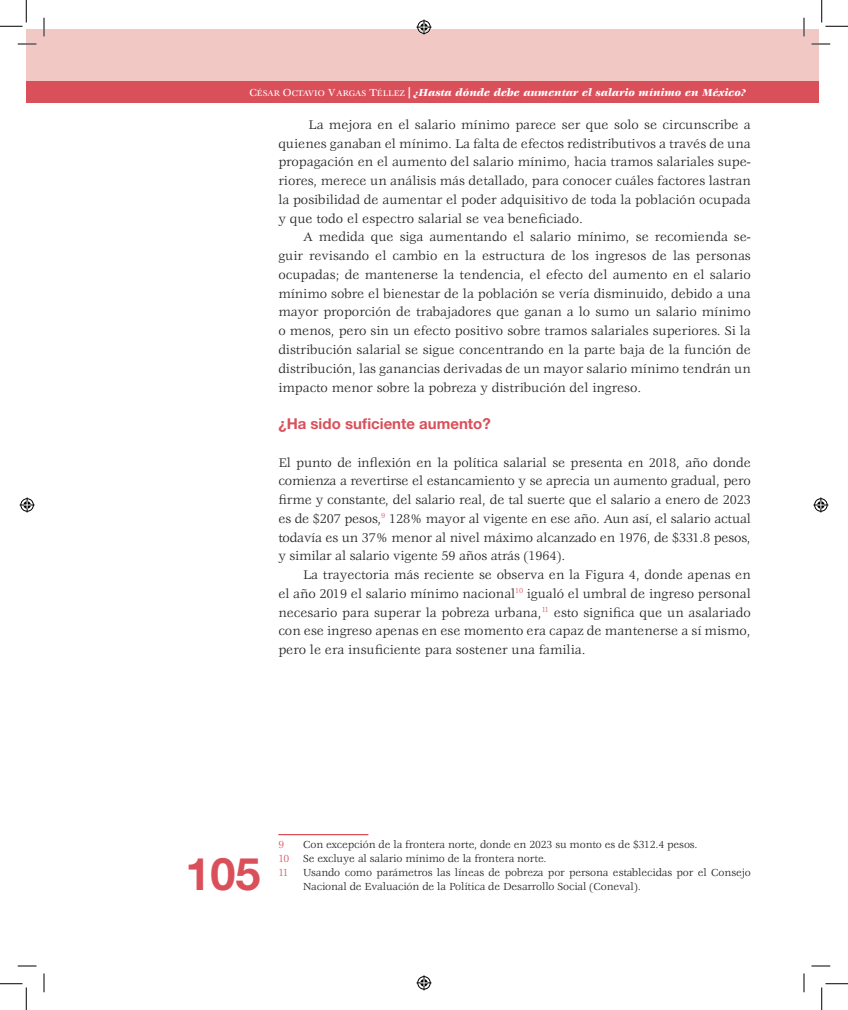
<style>
.page{position:relative;width:848px;height:1010px;background:#fff}
.page>*{position:absolute;margin:0;border:0;box-sizing:border-box;transform-origin:0 0}
.t1{font:700 45px "Helvetica Neue LT Std";color:#d9505b}
.TITULO_01{font:700 15px "Helvetica Neue LT Std";color:#d9505b}
.TXT_02{font:13.75px/18.8px "Veljovic Std";color:#231f20;text-align:justify}
.TXT{font:13.75px/18.8px "Veljovic Std";letter-spacing:-.01em;color:#231f20;text-align:justify}
.PIE_PAGINA{font:11.25px/13.8px "Veljovic Std";letter-spacing:-.01em;color:#231f20}
.t2{font:italic 900 11.25px "Veljovic Std";color:#fff}
.PIE_PAGINA-2{font:11.25px "Veljovic Std";color:#d9505b}
.s1{font-family:"Veljovic Std Medium SC800";font-weight:400;font-style:normal}
.s2{font-family:"Veljovic Std Medium SC800";font-weight:400;font-style:normal;font-size:9px}
.s3{font-family:"Helvetica Neue LT Std";font-weight:500}
.s4{color:#d9505b}
</style>
<div class="page">
<div style="left:26px;top:29px;width:792px;height:56px;background:#f2c8c4"></div>
<div style="left:26px;top:81px;width:792px;height:22px;background:#d9505b"></div>
<hr style="left:278px;top:833px;width:90px;height:2px;background:#d9505b">
<svg style="left:18px;top:43px;width:18px;height:2px"></svg>
<svg style="left:811px;top:43px;width:18px;height:2px"></svg>
<svg style="left:18px;top:965px;width:18px;height:1px"></svg>
<svg style="left:811px;top:965px;width:18px;height:1px"></svg>
<svg style="left:43px;top:18px;width:2px;height:18px"></svg>
<svg style="left:43px;top:973px;width:2px;height:18px"></svg>
<svg style="left:803px;top:18px;width:1px;height:18px"></svg>
<svg style="left:803px;top:973px;width:1px;height:18px"></svg>
<svg style="left:0;top:0;width:27px;height:27px"></svg>
<svg style="left:0;top:983px;width:27px;height:26px"></svg>
<svg style="left:821px;top:0;width:26px;height:27px"></svg>
<svg style="left:821px;top:983px;width:26px;height:26px"></svg>
<svg style="left:416px;top:20px;width:15px;height:15px"></svg>
<svg style="left:416px;top:975px;width:15px;height:15px"></svg>
<svg style="left:20px;top:497px;width:15px;height:15px"></svg>
<svg style="left:813px;top:497px;width:15px;height:15px"></svg>
<p class="t2" style="left:249px;top:86px;width:498px"><span class="s1">C</span><span class="s2">ÉSAR</span> <span class="s1">O</span><span class="s2">CTAVIO</span> <span class="s1">V</span><span class="s2">ARGAS</span> <span class="s1">T</span><span class="s2">ÉLLEZ</span> <span class="s3">|</span> ¿Hasta dónde debe aumentar el salario mínimo en México?</p>
<p class="TXT_02" style="left:278px;top:116px;width:474px;text-indent:30px">La mejora en el salario mínimo parece ser que solo se circunscribe a quienes ganaban el mínimo. La falta de efectos redistributivos a través de una propagación en el aumento del salario mínimo, hacia tramos salariales supe&shy;riores, merece un análisis más detallado, para conocer cuáles factores lastran la posibilidad de aumentar el poder adquisitivo de toda la población ocupada y que todo el espectro salarial se vea beneficiado.</p>
<p class="TXT_02" style="left:278px;top:228px;width:474px;text-indent:25px">A medida que siga aumentando el salario mínimo, se recomienda se&shy;guir revisando el cambio en la estructura de los ingresos de las personas ocupadas; de mantenerse la tendencia, el efecto del aumento en el salario mínimo sobre el bienestar de la población se vería disminuido, debido a una mayor proporción de trabajadores que ganan a lo sumo un salario mínimo o menos, pero sin un efecto positivo sobre tramos salariales superiores. Si la distribución salarial se sigue concentrando en la parte baja de la función de distribución, las ganancias derivadas de un mayor salario mínimo tendrán un impacto menor sobre la pobreza y distribución del ingreso.</p>
<p class="TITULO_01" style="left:278px;top:414px;width:214px">¿Ha sido suficiente aumento?</p>
<p class="TXT" style="left:278px;top:453px;width:474px">El punto de inflexión en la política salarial se presenta en 2018, año donde comienza a revertirse el estancamiento y se aprecia un aumento gradual, pero firme y constante, del salario real, de tal suerte que el salario a enero de 2023 es de $207 pesos,<sup>9</sup> 128% mayor al vigente en ese año. Aun así, el salario actual todavía es un 37% menor al nivel máximo alcanzado en 1976, de $331.8 pesos, y similar al salario vigente 59 años atrás (1964).</p>
<p class="TXT_02" style="left:278px;top:566px;width:474px;text-indent:25px">La trayectoria más reciente se observa en la Figura 4, donde apenas en el año 2019 el salario mínimo nacional<sup>10</sup> igualó el umbral de ingreso personal necesario para superar la pobreza urbana,<sup>11</sup> esto significa que un asalariado con ese ingreso apenas en ese momento era capaz de mantenerse a sí mismo, pero le era insuficiente para sostener una familia.</p>
<h1 class="t1" style="left:185px;top:845px;width:77px">105</h1>
<p class="PIE_PAGINA-2" style="left:278px;top:838px;width:7px">9</p>
<p class="PIE_PAGINA" style="left:303px;top:838px;width:396px">Con excepción de la frontera norte, donde en 2023 su monto es de $312.4 pesos.</p>
<p class="PIE_PAGINA" style="left:278px;top:852px;width:269px"><span class="s4">10</span> Se excluye al salario mínimo de la frontera norte.</p>
<p class="PIE_PAGINA-2" style="left:278px;top:866px;width:12px">11</p>
<p class="PIE_PAGINA" style="left:303px;top:865px;width:449px">Usando como parámetros las líneas de pobreza por persona establecidas por el Consejo<br>Nacional de Evaluación de la Política de Desarrollo Social (Coneval).</p>
</div>
